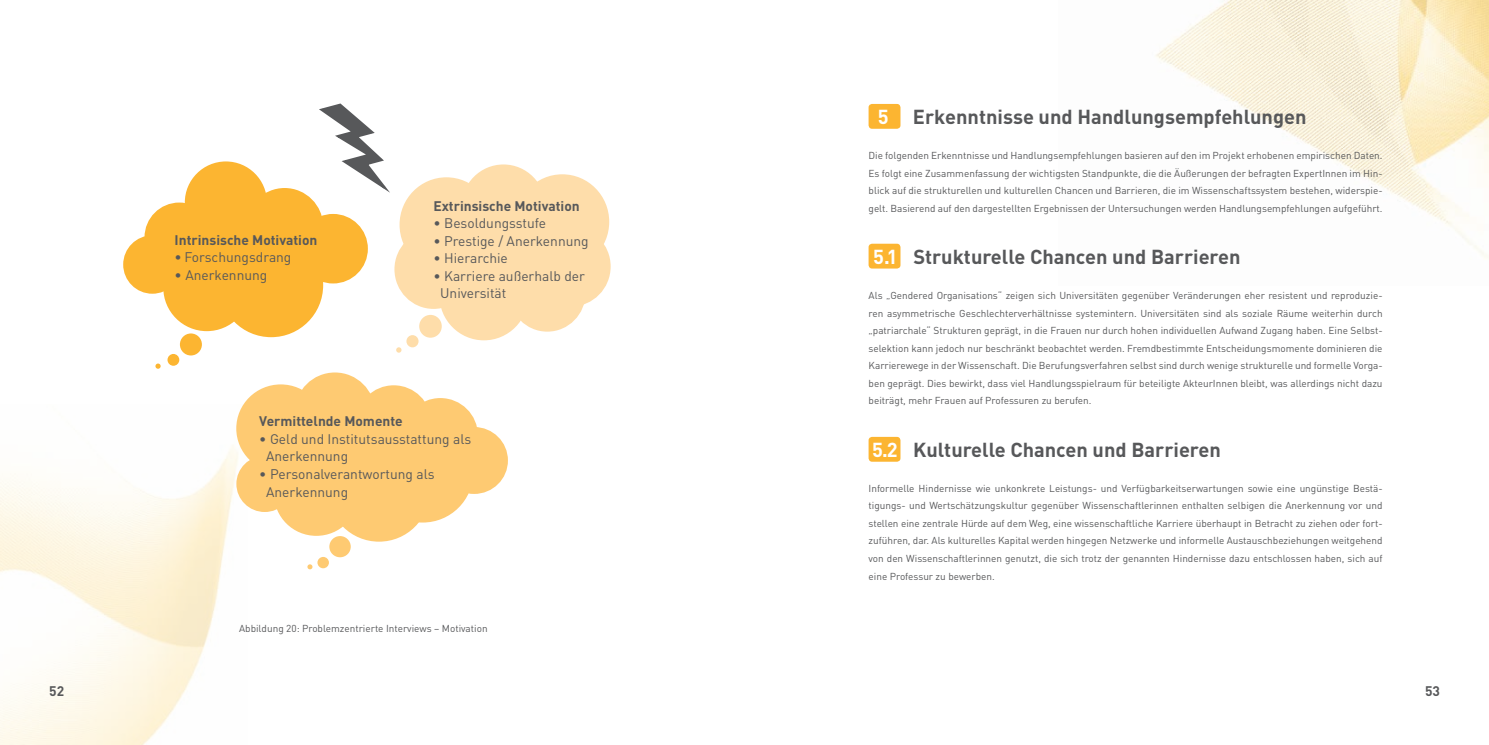
<style>
.page{position:relative;width:1489px;height:745px;background:#fff}
.page>*{position:absolute;margin:0;border:0;box-sizing:border-box;transform-origin:0 0}
.t1{font:700 20px "DIN Pro";color:#57585a}
.t2{font:13.75px/17.5px "DIN Pro";color:#57585a}
.t3{font:700 13.75px "DIN Pro";color:#57585a}
.t4{font:10px/17.5px "DIN Pro";color:#57585a;text-align:justify}
.s1{color:#fff}
</style>
<div class="page">
<img style="left:0;top:435px;width:247px;height:309px">
<img style="left:1156px;top:0;width:332px;height:258px">
<div style="left:185px;top:161px;width:82px;height:82px;background:#fcb531;border-radius:50%"></div>
<div style="left:246px;top:188px;width:77px;height:77px;background:#fcb531;border-radius:50%"></div>
<div style="left:298px;top:214px;width:70px;height:69px;background:#fcb531;border-radius:50%"></div>
<div style="left:144px;top:202px;width:70px;height:70px;background:#fcb531;border-radius:50%"></div>
<div style="left:123px;top:235px;width:58px;height:58px;background:#fcb531;border-radius:50%"></div>
<div style="left:163px;top:244px;width:87px;height:87px;background:#fcb531;border-radius:50%"></div>
<div style="left:219px;top:233px;width:104px;height:104px;background:#fcb531;border-radius:50%"></div>
<div style="left:194px;top:208px;width:87px;height:87px;background:#fcb531;border-radius:50%"></div>
<div style="left:180px;top:333px;width:22px;height:22px;background:#fcb531;border-radius:50%"></div>
<div style="left:167px;top:354px;width:12px;height:11px;background:#fcb531;border-radius:50%"></div>
<svg style="left:155px;top:363px;width:6px;height:5px"></svg>
<div style="left:461px;top:164px;width:84px;height:85px;background:#feddaa;border-radius:50%"></div>
<div style="left:531px;top:226px;width:79px;height:80px;background:#feddaa;border-radius:50%"></div>
<div style="left:515px;top:174px;width:94px;height:95px;background:#feddaa;border-radius:50%"></div>
<div style="left:399px;top:177px;width:94px;height:95px;background:#feddaa;border-radius:50%"></div>
<div style="left:394px;top:229px;width:78px;height:80px;background:#feddaa;border-radius:50%"></div>
<div style="left:439px;top:250px;width:89px;height:90px;background:#feddaa;border-radius:50%"></div>
<div style="left:509px;top:254px;width:76px;height:77px;background:#feddaa;border-radius:50%"></div>
<div style="left:471px;top:213px;width:89px;height:90px;background:#feddaa;border-radius:50%"></div>
<div style="left:419px;top:315px;width:23px;height:22px;background:#feddaa;border-radius:50%"></div>
<div style="left:406px;top:335px;width:12px;height:12px;background:#feddaa;border-radius:50%"></div>
<svg style="left:396px;top:347px;width:5px;height:5px"></svg>
<div style="left:295px;top:372px;width:80px;height:79px;background:#feca72;border-radius:50%"></div>
<div style="left:403px;top:398px;width:75px;height:74px;background:#feca72;border-radius:50%"></div>
<div style="left:440px;top:426px;width:68px;height:67px;background:#feca72;border-radius:50%"></div>
<div style="left:236px;top:384px;width:89px;height:88px;background:#feca72;border-radius:50%"></div>
<div style="left:236px;top:455px;width:57px;height:56px;background:#feca72;border-radius:50%"></div>
<div style="left:274px;top:451px;width:84px;height:84px;background:#feca72;border-radius:50%"></div>
<div style="left:328px;top:441px;width:101px;height:100px;background:#feca72;border-radius:50%"></div>
<div style="left:304px;top:417px;width:84px;height:84px;background:#feca72;border-radius:50%"></div>
<div style="left:329px;top:535px;width:22px;height:22px;background:#feca72;border-radius:50%"></div>
<div style="left:317px;top:556px;width:12px;height:12px;background:#feca72;border-radius:50%"></div>
<svg style="left:307px;top:564px;width:5px;height:5px"></svg>
<div style="left:356px;top:385px;width:75px;height:74px;background:#feca72;border-radius:50%"></div>
<div style="left:372px;top:422px;width:101px;height:100px;background:#feca72;border-radius:50%"></div>
<svg style="left:319px;top:103px;width:71px;height:90px"></svg>
<div style="left:868px;top:436px;width:32px;height:25px;background:#fcb531;border-radius:4px"></div>
<div style="left:868px;top:243px;width:32px;height:25px;background:#fcb531;border-radius:4px"></div>
<div style="left:868px;top:104px;width:32px;height:25px;background:#fcb531;border-radius:4px"></div>
<h2 class="t3" style="left:175px;top:230px;width:144px">Intrinsische Motivation</h2>
<h2 class="t2" style="left:175px;top:248px;width:118px">• Forschungsdrang</h2>
<h2 class="t2" style="left:175px;top:265px;width:94px">• Anerkennung</h2>
<h2 class="t3" style="left:433px;top:196px;width:148px">Extrinsische Motivation</h2>
<h2 class="t2" style="left:433px;top:214px;width:114px">• Besoldungsstufe</h2>
<h2 class="t2" style="left:433px;top:231px;width:157px">• Prestige / Anerkennung</h2>
<h2 class="t2" style="left:433px;top:249px;width:76px">• Hierarchie</h2>
<h2 class="t2" style="left:440px;top:266px;width:146px;text-indent:-7px">• Karriere außerhalb der<br>Universität</h2>
<h2 class="t3" style="left:259px;top:412px;width:145px">Vermittelnde Momente</h2>
<h2 class="t2" style="left:266px;top:429px;width:207px;text-indent:-7px">• Geld und Institutsausstattung als<br>Anerkennung</h2>
<h2 class="t2" style="left:266px;top:464px;width:170px;text-indent:-7px">• Personalverantwortung als<br>Anerkennung</h2>
<p class="t4" style="left:239px;top:619px;width:250px">Abbildung 20: Problemzentrierte Interviews – Motivation</p>
<h1 class="t1" style="left:877px;top:103px;width:430px"><span class="s1">5</span> Erkenntnisse und Handlungsempfehlungen</h1>
<p class="t4" style="left:868px;top:146px;width:515px">Die folgenden Erkenntnisse und Handlungsempfehlungen basieren auf den im Projekt erhobenen empirischen Daten.<br>Es folgt eine Zusammenfassung der wichtigsten Standpunkte, die die Äußerungen der befragten ExpertInnen im Hin&shy;blick auf die strukturellen und kulturellen Chancen und Barrieren, die im Wissenschaftssystem bestehen, widerspie&shy;gelt. Basierend auf den dargestellten Ergebnissen der Untersuchungen werden Handlungsempfehlungen aufgeführt.</p>
<h1 class="t1" style="left:873px;top:243px;width:369px"><span class="s1">5.1</span> Strukturelle Chancen und Barrieren</h1>
<p class="t4" style="left:868px;top:286px;width:515px">Als „Gendered Organisations“ zeigen sich Universitäten gegenüber Veränderungen eher resistent und reproduzie&shy;ren asymmetrische Geschlechterverhältnisse systemintern. Universitäten sind als soziale Räume weiterhin durch „patriarchale“ Strukturen geprägt, in die Frauen nur durch hohen individuellen Aufwand Zugang haben. Eine Selbst&shy;selektion kann jedoch nur beschränkt beobachtet werden. Fremdbestimmte Entscheidungsmomente dominieren die Karrierewege in der Wissenschaft. Die Berufungsverfahren selbst sind durch wenige strukturelle und formelle Vorga&shy;ben geprägt. Dies bewirkt, dass viel Handlungsspielraum für beteiligte AkteurInnen bleibt, was allerdings nicht dazu beiträgt, mehr Frauen auf Professuren zu berufen.</p>
<h1 class="t1" style="left:872px;top:435px;width:350px"><span class="s1">5.2</span> Kulturelle Chancen und Barrieren</h1>
<p class="t4" style="left:868px;top:479px;width:515px">Informelle Hindernisse wie unkonkrete Leistungs- und Verfügbarkeitserwartungen sowie eine ungünstige Bestä&shy;tigungs- und Wertschätzungskultur gegenüber Wissenschaftlerinnen enthalten selbigen die Anerkennung vor und stellen eine zentrale Hürde auf dem Weg, eine wissenschaftliche Karriere überhaupt in Betracht zu ziehen oder fort&shy;zuführen, dar. Als kulturelles Kapital werden hingegen Netzwerke und informelle Austauschbeziehungen weitgehend von den Wissenschaftlerinnen genutzt, die sich trotz der genannten Hindernisse dazu entschlossen haben, sich auf eine Professur zu bewerben.</p>
<h2 class="t3" style="left:49px;top:681px;width:16px">52</h2>
<h2 class="t3" style="left:1424px;top:681px;width:16px">53</h2>
</div>
